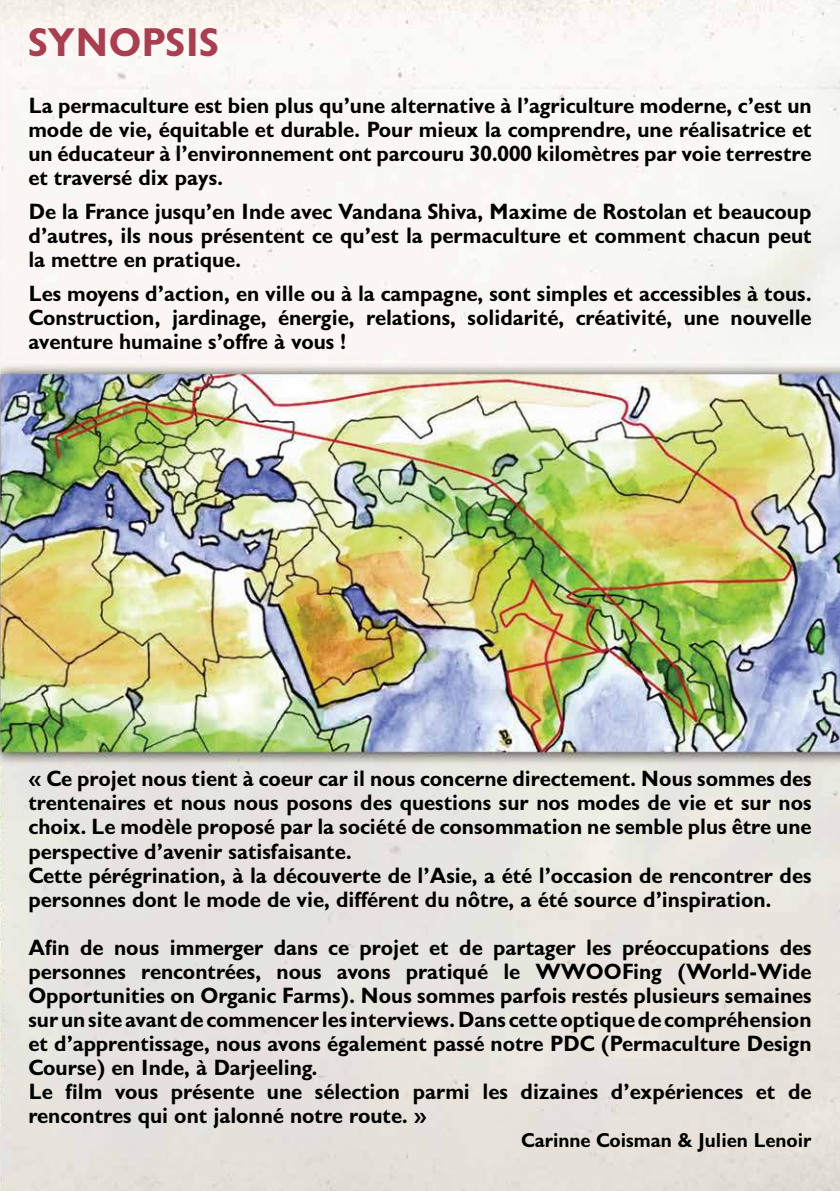
<style>
.page{position:relative;width:840px;height:1191px;background:#fff}
.page>*{position:absolute;margin:0;border:0;box-sizing:border-box;transform-origin:0 0}
.t1{font:700 40px "Gill Sans Display MT Pro";color:#a83e50}
.t2{font:700 22px/24px "Gill Sans Display MT Pro";color:#000;text-align:justify}
.t3{font:700 20px "Gill Sans Display MT Pro";color:#000}
</style>
<div class="page">
<img style="left:0;top:0;width:839px;height:1191px">
<h1 class="t1" style="left:28px;top:18px;width:192px">SYNOPSIS</h1>
<p class="t2" style="left:28px;top:94px;width:784px">La permaculture est bien plus qu’une alternative à l’agriculture moderne, c’est un mode de vie, équitable et durable. Pour mieux la comprendre, une réalisatrice et un éducateur à l’environnement ont parcouru 30.000 kilomètres par voie terrestre et traversé dix pays.</p>
<p class="t2" style="left:28px;top:200px;width:784px">De la France jusqu’en Inde avec Vandana Shiva, Maxime de Rostolan et beaucoup d’autres, ils nous présentent ce qu’est la permaculture et comment chacun peut la mettre en pratique.</p>
<p class="t2" style="left:28px;top:282px;width:784px">Les moyens d’action, en ville ou à la campagne, sont simples et accessibles à tous.<br>Construction, jardinage, énergie, relations, solidarité, créativité, une nouvelle aventure humaine s’offre à vous !</p>
<p class="t2" style="left:28px;top:767px;width:784px;text-align:left">« Ce projet nous tient à coeur car il nous concerne directement. Nous sommes des trentenaires et nous nous posons des questions sur nos modes de vie et sur nos choix. Le modèle proposé par la société de consommation ne semble plus être une perspective d’avenir satisfaisante.<br>Cette pérégrination, à la découverte de l’Asie, a été l’occasion de rencontrer des personnes dont le mode de vie, différent du nôtre, a été source d’inspiration.</p>
<p class="t2" style="left:28px;top:935px;width:784px;text-align:left">Afin de nous immerger dans ce projet et de partager les préoccupations des personnes rencontrées, nous avons pratiqué le WWOOFing (World-Wide Opportunities on Organic Farms). Nous sommes parfois restés plusieurs semaines sur un site avant de commencer les interviews. Dans cette optique de compréhension et d’apprentissage, nous avons également passé notre PDC (Permaculture Design Course) en Inde, à Darjeeling.<br>Le film vous présente une sélection parmi les dizaines d’expériences et de rencontres qui ont jalonné notre route. »</p>
<p class="t3" style="left:521px;top:1128px;width:291px">Carinne Coisman &amp; Julien Lenoir</p>
</div>
